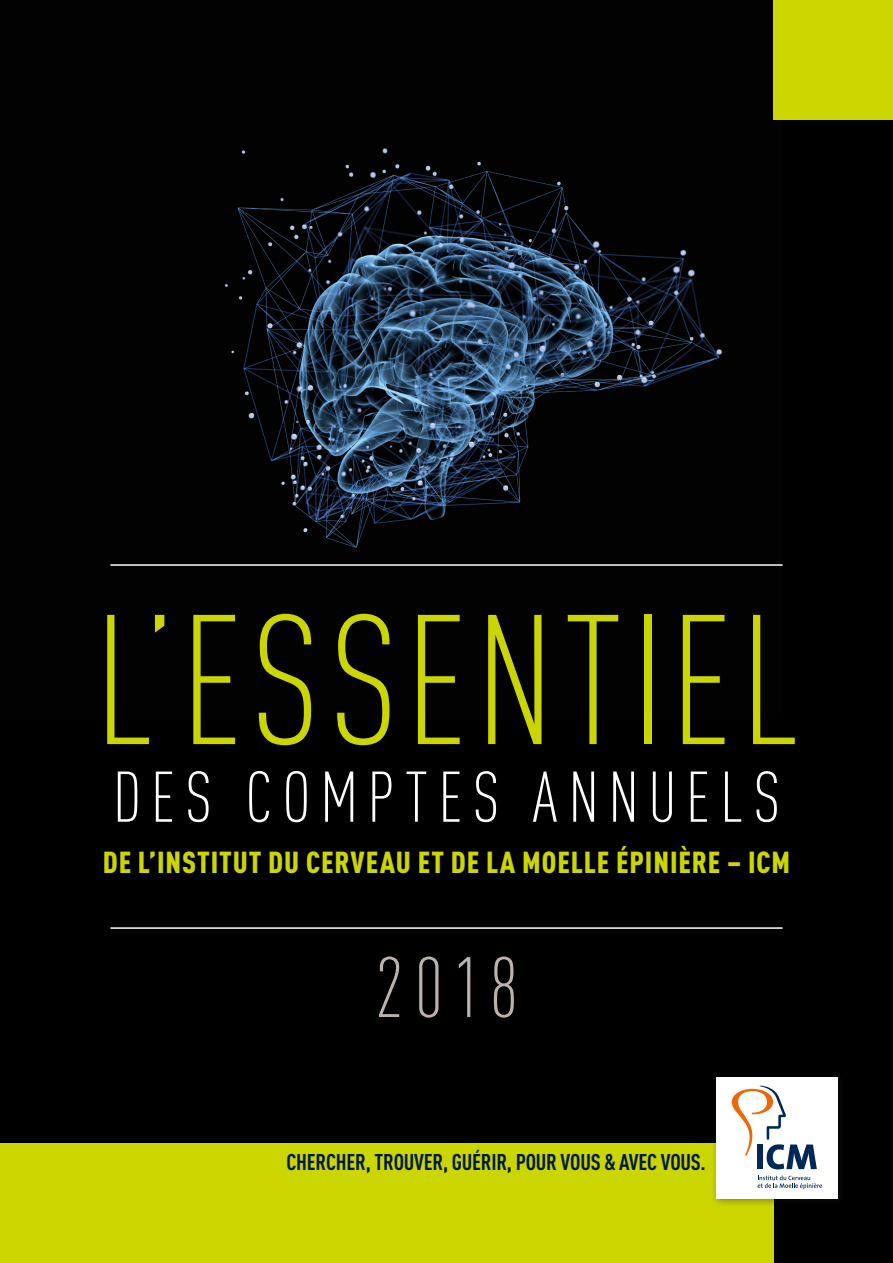
<style>
.page{position:relative;width:893px;height:1263px;background:#000}
.page>*{position:absolute;margin:0;border:0;box-sizing:border-box;transform-origin:0 0}
.t1{font:300 181.5px "DIN Cond";letter-spacing:.035em;color:#cbd500}
.t2{font:300 84px "DIN Cond";color:#bdb2ac}
.t3{font:300 70.5px "DIN Cond";letter-spacing:.135em;color:#fff}
.t4{font:900 30px "DIN Cond";letter-spacing:.03em;color:#cbd500}
.t5{font:700 22.5px "DIN Cond";letter-spacing:-.01em;color:#001a3f}
</style>
<div class="page">
<img style="left:224px;top:0;width:558px;height:548px">
<div style="left:0;top:1144px;width:774px;height:119px;background:#cbd500"></div>
<div style="left:774px;top:0;width:119px;height:119px;background:#cbd500"></div>
<div style="left:711px;top:1072px;width:136px;height:135px;background:#1d1d1b;opacity:.4"></div>
<div style="left:716px;top:1077px;width:122px;height:121px;background:#fff"></div>
<svg style="left:758px;top:1175px;width:64px;height:14px"></svg>
<svg style="left:732px;top:1086px;width:85px;height:83px"></svg>
<hr style="left:110px;top:564px;width:672px;height:2px;background:#fff">
<hr style="left:110px;top:927px;width:672px;height:2px;background:#fff">
<h1 class="t1" style="left:94px;top:577px;width:706px">L’ESSENTIEL</h1>
<h3 class="t3" style="left:113px;top:757px;width:669px">DES COMPTES ANNUELS</h3>
<p class="t4" style="left:103px;top:844px;width:689px">DE L’INSTITUT DU CERVEAU ET DE LA MOELLE ÉPINIÈRE – ICM</p>
<h2 class="t2" style="left:375px;top:939px;width:145px">2018</h2>
<p class="t5" style="left:286px;top:1148px;width:421px">CHERCHER, TROUVER, GUÉRIR, POUR VOUS &amp; AVEC VOUS.</p>
</div>
